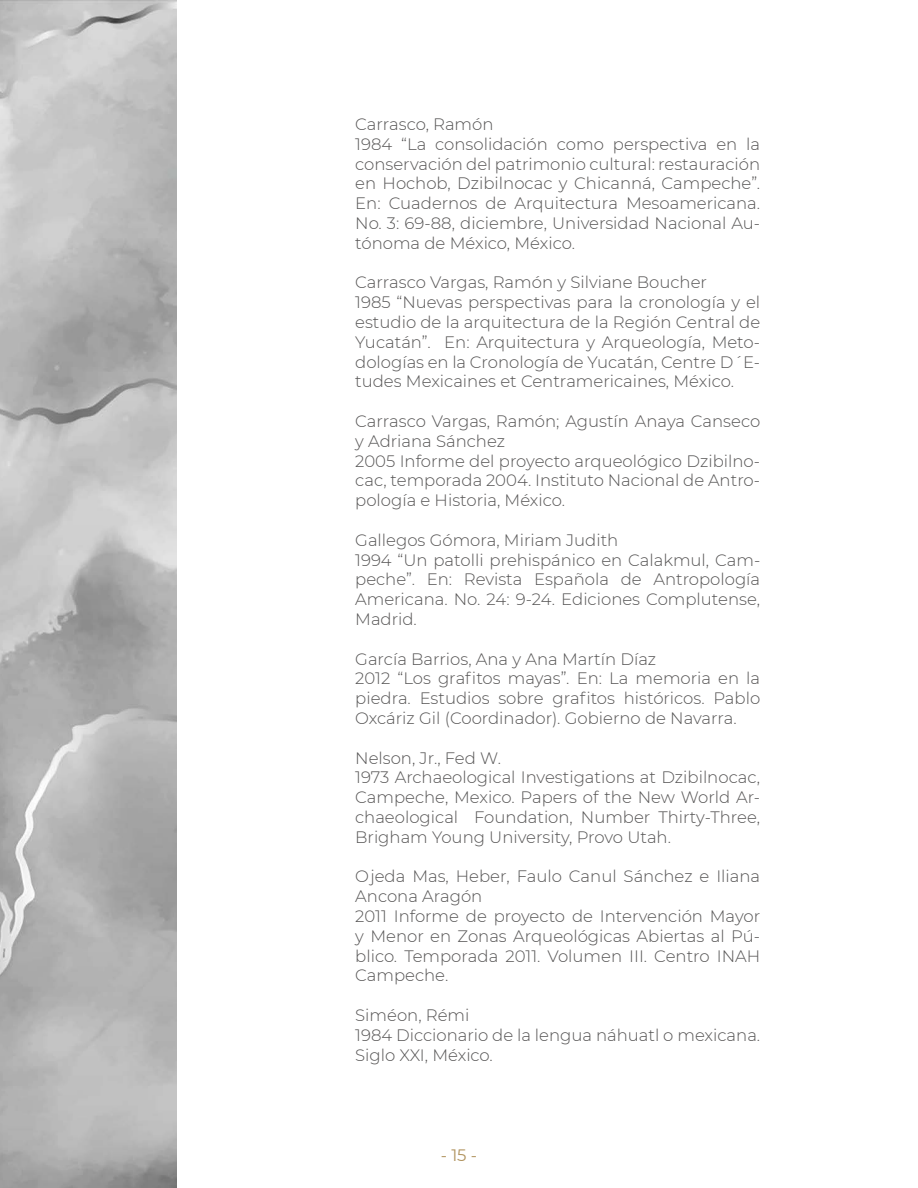
<style>
.page{position:relative;width:918px;height:1188px;background:#fff}
.page>*{position:absolute;margin:0;border:0;box-sizing:border-box;transform-origin:0 0}
.t1{font:16.5px/19.8px "Montserrat Light 2";color:#555454}
.t2{font:300 16.5px/19.8px "Montserrat";color:#555454}
.t3{font:16.5px "Montserrat";color:#b0935e}
</style>
<div class="page">
<img style="left:0;top:0;width:177px;height:1188px">
<p class="t1" style="left:355px;top:114px;width:407px">Carrasco, Ramón<br>1984 “La consolidación como perspectiva en la conservación del patrimonio cultural: restauración en Hochob, Dzibilnocac y Chicanná, Campeche”.<br>En: Cuadernos de Arquitectura Mesoamericana.<br>No. 3: 69-88, diciembre, Universidad Nacional Au&shy;tónoma de México, México.</p>
<p class="t1" style="left:355px;top:272px;width:407px">Carrasco Vargas, Ramón y Silviane Boucher<br>1985 “Nuevas perspectivas para la cronología y el estudio de la arquitectura de la Región Central de Yucatán”. En: Arquitectura y Arqueología, Meto&shy;dologías en la Cronología de Yucatán, Centre D´E&shy;tudes Mexicaines et Centramericaines, México.</p>
<p class="t1" style="left:355px;top:411px;width:407px">Carrasco Vargas, Ramón; Agustín Anaya Canseco y Adriana Sánchez<br>2005 Informe del proyecto arqueológico Dzibilno&shy;cac, temporada 2004. Instituto Nacional de Antro&shy;pología e Historia, México.</p>
<p class="t1" style="left:355px;top:529px;width:407px">Gallegos Gómora, Miriam Judith<br>1994 “Un patolli prehispánico en Calakmul, Cam&shy;peche”. En: Revista Española de Antropología Americana. No. 24: 9-24. Ediciones Complutense, Madrid.</p>
<p class="t1" style="left:355px;top:648px;width:303px">García Barrios, Ana y Ana Martín Díaz</p>
<p class="t2" style="left:355px;top:668px;width:407px">2012 “Los grafitos mayas”. En: La memoria en la piedra. Estudios sobre grafitos históricos. Pablo</p>
<p class="t1" style="left:355px;top:708px;width:383px">Oxcáriz Gil (Coordinador). Gobierno de Navarra.</p>
<p class="t1" style="left:355px;top:747px;width:407px">Nelson, Jr., Fed W.<br>1973 Archaeological Investigations at Dzibilnocac, Campeche, Mexico. Papers of the New World Ar&shy;chaeological Foundation, Number Thirty-Three, Brigham Young University, Provo Utah.</p>
<p class="t1" style="left:355px;top:866px;width:407px">Ojeda Mas, Heber, Faulo Canul Sánchez e Iliana Ancona Aragón<br>2011 Informe de proyecto de Intervención Mayor y Menor en Zonas Arqueológicas Abiertas al Pú&shy;blico. Temporada 2011. Volumen III. Centro INAH Campeche.</p>
<p class="t1" style="left:355px;top:1005px;width:407px">Siméon, Rémi<br>1984 Diccionario de la lengua náhuatl o mexicana.<br>Siglo XXI, México.</p>
<p class="t3" style="left:441px;top:1144px;width:38px">- 15 -</p>
</div>
